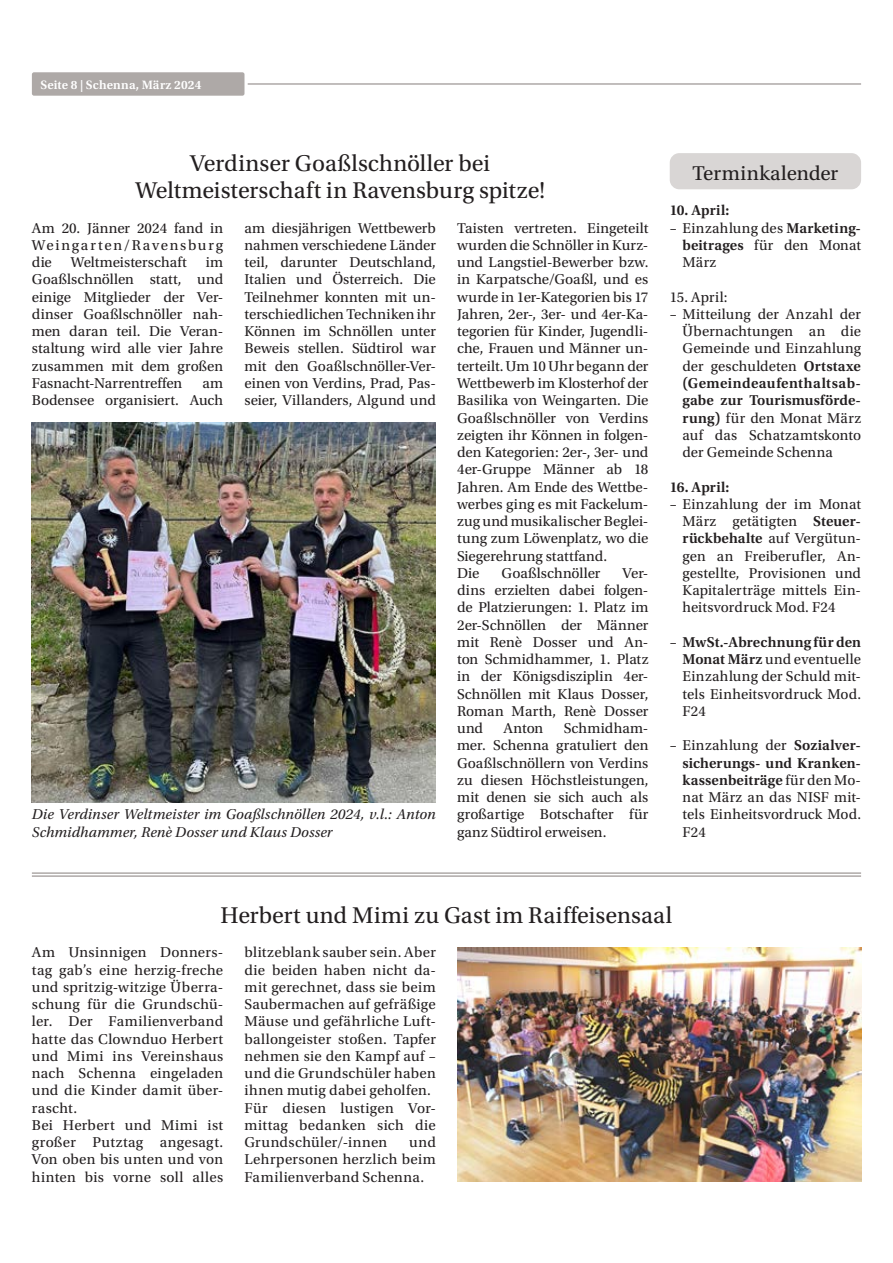
<style>
.page{position:relative;width:893px;height:1263px;background:#fff}
.page>*{position:absolute;margin:0;border:0;box-sizing:border-box;transform-origin:0 0}
.t1{font:24px/27px "Utopia Std";letter-spacing:.005em;color:#231f20;text-align:center}
.t2{font:21px "Utopia Std";letter-spacing:-.005em;color:#231f20}
.t3{font:15px/17.2px "Utopia Std";letter-spacing:.01em;color:#231f20;text-align:justify}
.t4{font:italic 15px/17.2px "Utopia Std";letter-spacing:.01em;color:#231f20}
.t5{font:600 15px "Utopia Std";letter-spacing:.01em;color:#231f20}
.t6{font:600 12.75px "Utopia Std";letter-spacing:.015em;color:#fff}
.s1{font-weight:600}
</style>
<div class="page">
<div style="left:32px;top:72px;width:212px;height:24px;background:#aea9a7;border-radius:2px"></div>
<hr style="left:248px;top:83px;width:613px;height:2px;background:#aea9a7">
<div style="left:670px;top:153px;width:191px;height:36px;background:#d9d6d5;border-radius:10px"></div>
<img style="left:32px;top:422px;width:404px;height:380px">
<hr style="left:32px;top:872px;width:829px;height:2px;background:#aea9a7">
<hr style="left:32px;top:875px;width:829px;height:2px;background:#aea9a7">
<img style="left:457px;top:948px;width:404px;height:233px">
<p class="t6" style="left:40px;top:78px;width:163px">Seite 8 | Schenna, März 2024</p>
<h1 class="t1" style="left:135px;top:150px;width:411px">Verdinser Goaßlschnöller bei<br>Weltmeisterschaft in Ravensburg spitze!</h1>
<p class="t3" style="left:32px;top:219px;width:193px">Am 20. Jänner 2024 fand in Weingarten/Ravensburg die</p>
<p class="t3" style="left:244px;top:219px;width:193px">am diesjährigen Wettbewerb nahmen verschiedene Länder teil, darunter Deutschland, Italien und Österreich. Die Teilnehmer konnten mit un&shy;terschiedlichen Techniken ihr Können im Schnöllen unter Beweis stellen. Südtirol war mit den Goaßlschnöller-Ver&shy;einen von Verdins, Prad, Pas&shy;seier, Villanders, Algund und</p>
<p class="t3" style="left:457px;top:219px;width:193px;text-align:left">Taisten vertreten. Eingeteilt wurden die Schnöller in Kurz&shy;und Langstiel-Bewerber bzw. in Karpatsche/Goaßl, und es wurde in 1er-Kategorien bis 17<br>Jahren, 2er-, 3er- und 4er-Ka&shy;tegorien für Kinder, Jugendli&shy;che, Frauen und Männer un&shy;terteilt. Um 10 Uhr begann der<br>Wettbewerb im Klosterhof der<br>Basilika von Weingarten. Die<br>Goaßlschnöller von Verdins zeigten ihr Können in folgen&shy;den Kategorien: 2er-, 3er- und<br>4er-Gruppe Männer ab 18<br>Jahren. Am Ende des Wettbe&shy;werbes ging es mit Fackelum&shy;zug und musikalischer Beglei&shy;tung zum Löwenplatz, wo die<br>Siegerehrung stattfand.<br>Die</p>
<p class="t3" style="left:71px;top:254px;width:118px">Weltmeisterschaft</p>
<p class="t3" style="left:32px;top:254px;width:193px;text-align:left;text-indent:174px">im<br>Goaßlschnöllen statt, und einige Mitglieder der Ver&shy;dinser Goaßlschnöller nah&shy;men daran teil. Die Veran&shy;staltung wird alle vier Jahre zusammen mit dem großen<br>Fasnacht-Narrentreffen</p>
<p class="t3" style="left:32px;top:375px;width:193px;text-align:right">am<br>Bodensee organisiert. Auch</p>
<p class="t3" style="left:501px;top:564px;width:100px">Goaßlschnöller</p>
<p class="t3" style="left:457px;top:564px;width:193px;text-indent:165px">Ver&shy;dins erzielten dabei folgen&shy;de Platzierungen: 1. Platz im 2er-Schnöllen der Männer mit Renè Dosser und An&shy;ton Schmidhammer, 1. Platz in der Königsdisziplin 4er-Schnöllen mit Klaus Dosser, Roman Marth, Renè Dosser und</p>
<p class="t3" style="left:457px;top:720px;width:193px;text-indent:107px">Schmidham&shy;mer. Schenna gratuliert den Goaßlschnöllern von Verdins zu diesen Höchstleistungen, mit denen sie sich auch als großartige Botschafter für ganz Südtirol erweisen.</p>
<p class="t3" style="left:504px;top:720px;width:41px">Anton</p>
<p class="t4" style="left:32px;top:806px;width:405px">Die Verdinser Weltmeister im Goaßlschnöllen 2024, v.l.: Anton<br>Schmidhammer, Renè Dosser und Klaus Dosser</p>
<h2 class="t2" style="left:692px;top:161px;width:147px">Terminkalender</h2>
<p class="t5" style="left:670px;top:202px;width:61px">10. April:</p>
<p class="t3" style="left:682px;top:219px;width:180px;text-indent:-13px">– Einzahlung des <span class="s1">Marketing&shy;beitrages</span> für den Monat März</p>
<p class="t3" style="left:670px;top:288px;width:59px">15. April:</p>
<p class="t3" style="left:682px;top:306px;width:180px;text-indent:-13px">– Mitteilung der Anzahl der Übernachtungen an die Gemeinde und Einzahlung der geschuldeten <span class="s1">Ortstaxe (Gemeindeaufenthaltsab&shy;gabe zur Tourismusförde&shy;rung)</span> für den Monat März auf das Schatzamtskonto der Gemeinde Schenna</p>
<p class="t5" style="left:670px;top:478px;width:61px">16. April:</p>
<p class="t3" style="left:682px;top:495px;width:180px;text-indent:-13px">– Einzahlung der im Monat März getätigten <span class="s1">Steuer&shy;rückbehalte</span> auf Vergütun&shy;gen an Freiberufler, An&shy;gestellte, Provisionen und Kapitalerträge mittels Ein&shy;heitsvordruck Mod. F24</p>
<p class="t3" style="left:682px;top:633px;width:180px;text-indent:-13px">– <span class="s1">MwSt.-Abrechnung für den Monat März</span> und eventuelle Einzahlung der Schuld mit&shy;tels Einheitsvordruck Mod.<br>F24</p>
<p class="t3" style="left:682px;top:737px;width:180px;text-indent:-13px">– Einzahlung der <span class="s1">Sozialver&shy;sicherungs- und Kranken&shy;kassenbeiträge</span> für den Mo&shy;nat März an das NISF mit&shy;tels Einheitsvordruck Mod.<br>F24</p>
<h1 class="t1" style="left:221px;top:902px;width:453px">Herbert und Mimi zu Gast im Raiffeisensaal</h1>
<p class="t3" style="left:32px;top:944px;width:193px;text-align:left">Am Unsinnigen Donners&shy;tag gab’s eine herzig-freche und spritzig-witzige Überra&shy;schung für die Grundschü&shy;ler. Der Familienverband hatte das Clownduo Herbert und Mimi ins Vereinshaus nach Schenna eingeladen und die Kinder damit über&shy;rascht.<br>Bei Herbert und Mimi ist großer Putztag angesagt.<br>Von oben bis unten und von hinten bis vorne soll alles</p>
<p class="t3" style="left:244px;top:944px;width:193px;text-align:left">blitzeblank sauber sein. Aber die beiden haben nicht da&shy;mit gerechnet, dass sie beim<br>Saubermachen auf gefräßige<br>Mäuse und gefährliche Luft&shy;ballongeister stoßen. Tapfer nehmen sie den Kampf auf – und die Grundschüler haben ihnen mutig dabei geholfen.<br>Für diesen lustigen Vor&shy;mittag bedanken sich die<br>Grundschüler/-innen</p>
<p class="t3" style="left:244px;top:1134px;width:193px;text-indent:165px">und Lehrpersonen herzlich beim Familienverband Schenna.</p>
</div>
